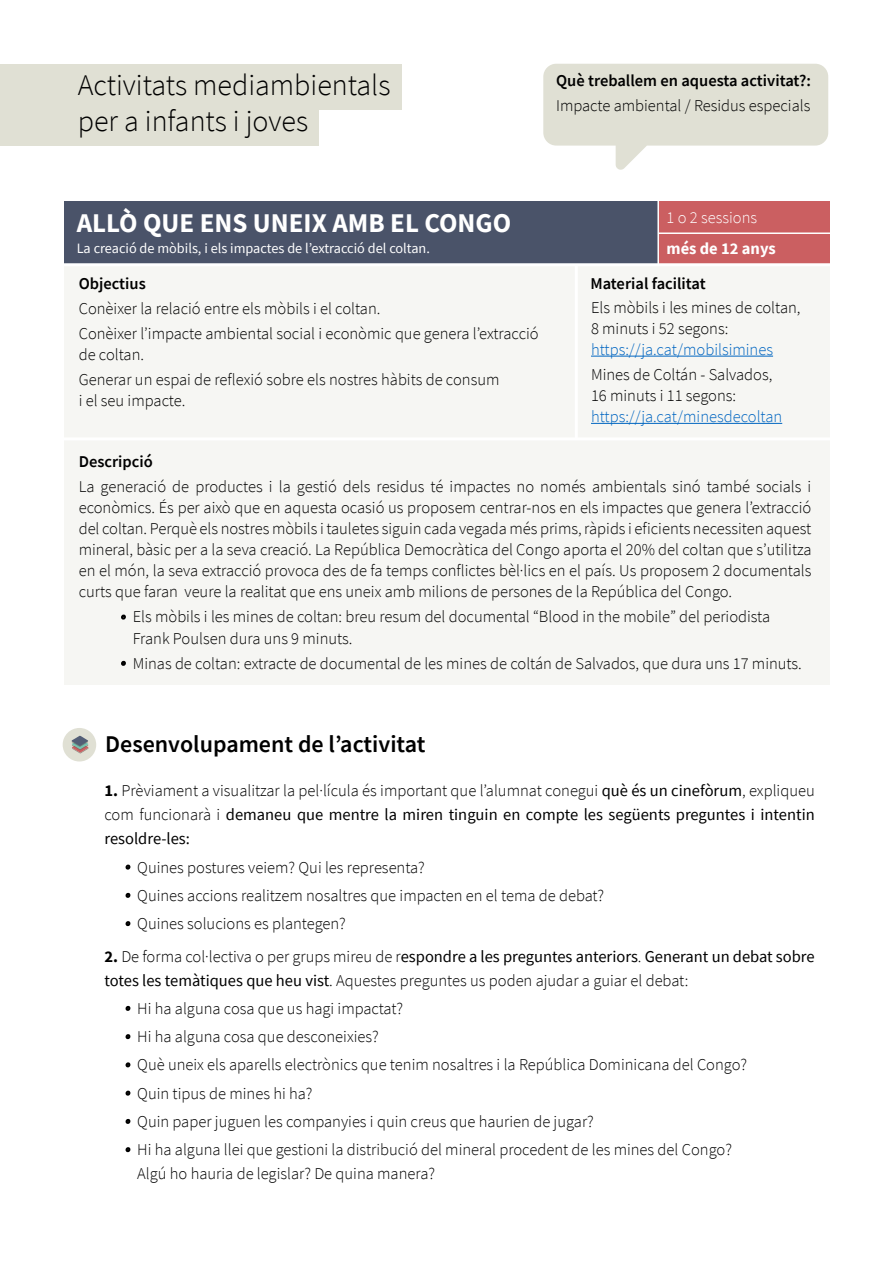
<style>
.page{position:relative;width:893px;height:1263px;background:#fff}
.page>*{position:absolute;margin:0;border:0;box-sizing:border-box;transform-origin:0 0}
.t1{font:300 30px/36px "Source Sans Pro";color:#000}
.t2{font:700 27px "Source Sans Pro";color:#fff}
.t3{font:600 24px "Source Sans Pro";color:#000}
.t4{font:300 16.5px/21px "Source Sans Pro";color:#000}
.t5{font:16.5px/24px "Source Sans Pro";color:#000;text-align:justify}
.t6{font:600 16.5px "Source Sans Pro";color:#000}
.t7{font:300 16.5px "Source Sans Pro";color:#0065c1}
.t8{font:300 16.5px "Source Sans Pro";color:#fff}
.t9{font:700 16.5px "Source Sans Pro";color:#fff}
.t10{font:14.25px "Source Sans Pro";color:#fff}
.s1{font-weight:400;font-style:italic}
.s2{font-weight:700}
.s3{font-weight:300}
.s4{font-weight:400}
</style>
<div class="page">
<div style="left:64px;top:263px;width:765px;height:422px;background:#f6f6f3"></div>
<div style="left:64px;top:201px;width:594px;height:64px;background:#4a5369"></div>
<div style="left:659px;top:201px;width:170px;height:64px;background:#cb5f61"></div>
<hr style="left:57px;top:263px;width:780px;height:3px;background:#fff">
<hr style="left:57px;top:437px;width:780px;height:3px;background:#fff">
<hr style="left:657px;top:198px;width:2px;height:67px;background:#fff">
<hr style="left:575px;top:264px;width:3px;height:175px;background:#fff">
<hr style="left:658px;top:232px;width:179px;height:2px;background:#fff">
<hr style="left:591px;top:356px;width:182px;height:1px;background:#0065c1">
<hr style="left:591px;top:423px;width:191px;height:1px;background:#0065c1">
<div style="left:0;top:65px;width:401px;height:45px;background:#e0e0d4"></div>
<div style="left:0;top:101px;width:319px;height:45px;background:#e0e0d4"></div>
<svg style="left:543px;top:64px;width:285px;height:106px"></svg>
<div style="left:63px;top:728px;width:33px;height:33px;background:#e0e0d4;border-radius:50%"></div>
<svg style="left:71px;top:736px;width:18px;height:17px"></svg>
<h1 class="t1" style="left:78px;top:67px;width:314px">Activitats mediambientals per a infants i joves</h1>
<p class="t6" style="left:556px;top:70px;width:256px">Què treballem en aquesta activitat?:</p>
<p class="t4" style="left:556px;top:95px;width:256px">Impacte ambiental / Residus especials</p>
<h2 class="t2" style="left:77px;top:204px;width:436px">ALLÒ QUE ENS UNEIX AMB EL CONGO</h2>
<p class="t10" style="left:77px;top:239px;width:355px">La creació de mòbils, i els impactes de l’extracció del coltan.</p>
<p class="t6" style="left:79px;top:272px;width:69px">Objectius</p>
<p class="t4" style="left:79px;top:296px;width:462px;line-height:25.2px">Conèixer la relació entre els mòbils i el coltan.<br>Conèixer l’impacte ambiental social i econòmic que genera l’extracció</p>
<p class="t4" style="left:79px;top:342px;width:422px;line-height:25.2px">de coltan.<br>Generar un espai de reflexió sobre els nostres hàbits de consum</p>
<p class="t4" style="left:79px;top:390px;width:108px">i el seu impacte.</p>
<p class="t8" style="left:666px;top:207px;width:92px">1 o 2 sessions</p>
<p class="t9" style="left:666px;top:237px;width:111px">més de 12 anys</p>
<p class="t6" style="left:590px;top:273px;width:117px">Material facilitat</p>
<p class="t4" style="left:591px;top:297px;width:211px">Els mòbils i les mines de coltan,<br>8 minuts i 52 segons:</p>
<p class="t7" style="left:591px;top:339px;width:184px">https://ja.cat/mobilsimines</p>
<p class="t4" style="left:591px;top:364px;width:183px">Mines de Coltán - Salvados,<br>16 minuts i 11 segons:</p>
<p class="t7" style="left:591px;top:407px;width:193px">https://ja.cat/minesdecoltan</p>
<p class="t6" style="left:79px;top:451px;width:76px">Descripció</p>
<p class="t4" style="left:79px;top:476px;width:734px;text-align:justify">La generació de productes i la gestió dels residus té impactes no només ambientals sinó també socials i econòmics. És per això que en aquesta ocasió us proposem centrar-nos en els impactes que genera l’extracció del coltan. Perquè els nostres mòbils i tauletes siguin cada vegada més prims, ràpids i eficients necessiten aquest mineral, bàsic per a la seva creació. La República Democràtica del Congo aporta el 20% del coltan que s’utilitza en el món, la seva extracció provoca des de fa temps conflictes bèl·lics en el país. Us proposem 2 documentals curts que faran veure la realitat que ens uneix amb milions de persones de la República del Congo.</p>
<p class="t4" style="left:133px;top:606px;width:639px;text-indent:-11px"><span class="s1">·</span> Els mòbils i les mines de coltan: breu resum del documental “Blood in the mobile” del periodista<br>Frank Poulsen dura uns 9 minuts.</p>
<p class="t4" style="left:121px;top:653px;width:682px"><span class="s1">·</span> Minas de coltan: extracte de documental de les mines de coltán de Salvados, que dura uns 17 minuts.</p>
<h3 class="t3" style="left:105px;top:728px;width:322px">Desenvolupament de l’activitat</h3>
<p class="t5" style="left:104px;top:779px;width:712px"><span class="s2">1.</span> <span class="s3">Prèviament a visualitzar la pel·lícula és important que l’alumnat conegui</span> què és un cinefòrum<span class="s3">, expliqueu com funcionarà i</span> demaneu que mentre la miren tinguin en compte les següents preguntes i intentin resoldre-les:</p>
<p class="t4" style="left:126px;top:853px;width:480px;line-height:28.2px"><span class="s1">·</span> Quines postures veiem? Qui les representa?<br><span class="s1">·</span> Quines accions realitzem nosaltres que impacten en el tema de debat? <span class="s1">·</span> Quines solucions es plantegen?</p>
<p class="t4" style="left:104px;top:944px;width:712px;line-height:24px"><span class="s2">2.</span> De forma col·lectiva o per grups mireu de r<span class="s4">espondre a les preguntes anteriors</span>. <span class="s4">Generant un debat sobre totes les temàtiques que heu vist</span>. Aquestes preguntes us poden ajudar a guiar el debat:</p>
<p class="t4" style="left:126px;top:994px;width:623px;line-height:28.2px"><span class="s1">·</span> Hi ha alguna cosa que us hagi impactat?<br><span class="s1">·</span> Hi ha alguna cosa que desconeixies?<br><span class="s1">·</span> Què uneix els aparells electrònics que tenim nosaltres i la República Dominicana del Congo? <span class="s1">·</span> Quin tipus de mines hi ha?<br><span class="s1">·</span> Quin paper juguen les companyies i quin creus que haurien de jugar?<br><span class="s1">·</span> Hi ha alguna llei que gestioni la distribució del mineral procedent de les mines del Congo?</p>
<p class="t4" style="left:137px;top:1163px;width:299px">Algú ho hauria de legislar? De quina manera?</p>
</div>
